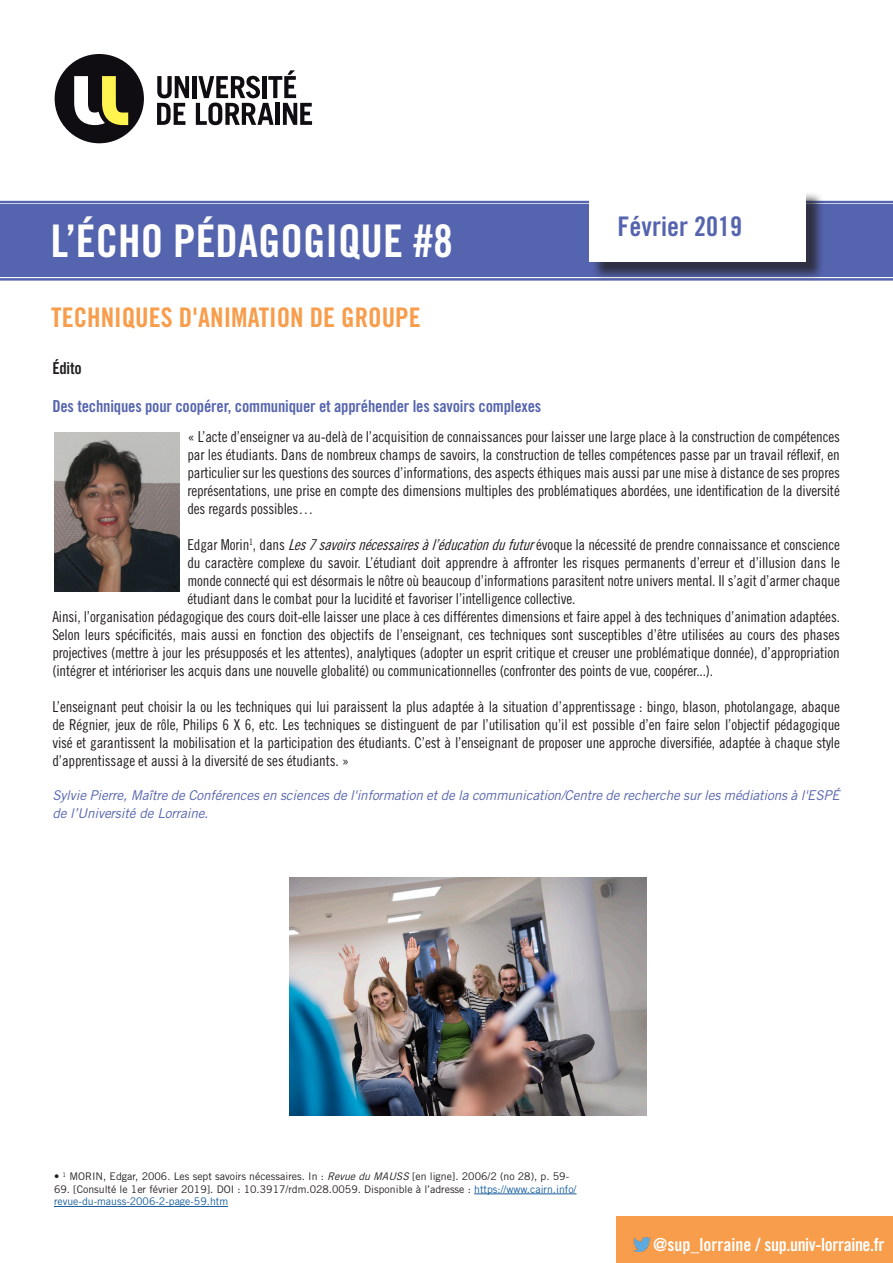
<style>
.page{position:relative;width:893px;height:1263px;background:#fff}
.page>*{position:absolute;margin:0;border:0;box-sizing:border-box;transform-origin:0 0}
.t1{font:45px "Trade Gothic LT Std Bd Cn 20";color:#fff}
.t2{font:27px "Trade Gothic LT Std Bd Cn 20";color:#f89d4b}
.t3{font:27px "Trade Gothic LT Std Bd Cn 20";color:#5564ae}
.t4{font:18px "Trade Gothic LT Std Bd Cn 20";letter-spacing:-.02em;color:#fff}
.t5{font:16.5px "Trade Gothic LT Std Bd Cn 20";letter-spacing:-.01em;color:#5564ae}
.t6{font:16.5px "Trade Gothic LT Std Bd Cn 20";letter-spacing:-.01em;color:#231f20}
.t7{font:15px/18px "Trade Gothic LT Std Cn 18";letter-spacing:-.01em;color:#231f20;text-align:justify}
.t8{font:italic 13.5px/18px "Trade Gothic LT Std";letter-spacing:-.01em;color:#5564ae}
.t9{font:10.5px/12.6px "Trade Gothic LT Std";color:#231f20}
.s1{font-style:italic}
.s2{color:#175d9e}
</style>
<div class="page">
<hr style="left:192px;top:76px;width:4px;height:22px;background:#0f0c12">
<svg style="left:157px;top:76px;width:32px;height:49px"></svg>
<svg style="left:196px;top:70px;width:116px;height:55px"></svg>
<div style="left:55px;top:54px;width:89px;height:89px;background:#0f0c12;border-radius:50%"></div>
<svg style="left:74px;top:76px;width:54px;height:49px"></svg>
<svg style="left:0;top:200px;width:893px;height:81px;background:#838ec3"></svg>
<div style="left:0;top:206px;width:893px;height:70px;background:#5564ae"></div>
<div style="left:591px;top:191px;width:234px;height:90px;background:#231f20;opacity:.75"></div>
<div style="left:589px;top:189px;width:217px;height:73px;background:#fff"></div>
<div style="left:616px;top:1216px;width:277px;height:47px;background:#f89d4b"></div>
<img style="left:634px;top:1237px;width:17px;height:14px">
<img style="left:54px;top:433px;width:126px;height:158px">
<hr style="left:474px;top:1193px;width:103px;height:1px;background:#175d9e">
<hr style="left:54px;top:1206px;width:174px;height:1px;background:#175d9e">
<img style="left:289px;top:877px;width:357px;height:238px">
<p class="t1" style="left:51px;top:214px;width:404px">L’ÉCHO PÉDAGOGIQUE #8</p>
<p class="t3" style="left:618px;top:210px;width:126px">Février 2019</p>
<p class="t2" style="left:51px;top:301px;width:371px">TECHNIQUES D'ANIMATION DE GROUPE</p>
<p class="t6" style="left:52px;top:358px;width:31px">Édito</p>
<p class="t5" style="left:52px;top:396px;width:490px">Des techniques pour coopérer, communiquer et appréhender les savoirs complexes</p>
<p class="t7" style="left:187px;top:427px;width:654px">« L’acte d’enseigner va au-delà de l’acquisition de connaissances pour laisser une large place à la construction de compétences par les étudiants. Dans de nombreux champs de savoirs, la construction de telles compétences passe par un travail réflexif, en particulier sur les questions des sources d’informations, des aspects éthiques mais aussi par une mise à distance de ses propres représentations, une prise en compte des dimensions multiples des problématiques abordées, une identification de la diversité des regards possibles…</p>
<p class="t7" style="left:187px;top:535px;width:654px">Edgar Morin<sup>1</sup>, dans <span class="s1">Les7savoirsnécessairesàl’éducationdufutur</span>évoque la nécessité de prendre connaissance et conscience du caractère complexe du savoir. L’étudiant doit apprendre à affronter les risques permanents d’erreur et d’illusion dans le monde connecté qui est désormais le nôtre où beaucoup d’informations parasitent notre univers mental. Il s’agit d’armer chaque étudiant dans le combat pour la lucidité et favoriser l’intelligence collective.</p>
<p class="t7" style="left:52px;top:607px;width:789px">Ainsi, l’organisation pédagogique des cours doit-elle laisser une place à ces différentes dimensions et faire appel à des techniques d’animation adaptées.<br>Selon leurs spécificités, mais aussi en fonction des objectifs de l’enseignant, ces techniques sont susceptibles d’être utilisées au cours des phases projectives (mettre à jour les présupposés et les attentes), analytiques (adopter un esprit critique et creuser une problématique donnée), d’appropriation (intégrer et intérioriser les acquis dans une nouvelle globalité) ou communicationnelles (confronter des points de vue, coopérer...).</p>
<p class="t7" style="left:52px;top:697px;width:789px">L’enseignant peut choisir la ou les techniques qui lui paraissent la plus adaptée à la situation d’apprentissage : bingo, blason, photolangage, abaque de Régnier, jeux de rôle, Philips 6 X 6, etc. Les techniques se distinguent de par l’utilisation qu’il est possible d’en faire selon l’objectif pédagogique visé et garantissent la mobilisation et la participation des étudiants. C’est à l’enseignant de proposer une approche diversifiée, adaptée à chaque style d’apprentissage et aussi à la diversité de ses étudiants. »</p>
<p class="t8" style="left:52px;top:786px;width:789px">Sylvie Pierre, Maître de Conférences en sciences de l'information et de la communication/Centre de recherche sur les médiations à l'ESPÉ de l’Université de Lorraine.</p>
<p class="t9" style="left:54px;top:1170px;width:517px">• <sup>1</sup> MORIN, Edgar, 2006. Les sept savoirs nécessaires. In : <span class="s1">Revuedu MAUSS</span> [en ligne]. 2006/2 (no 28), p. 59-</p>
<p class="t9" style="left:54px;top:1182px;width:524px">69. [Consulté le 1er février 2019]. DOI : 10.3917/rdm.028.0059. Disponible à l’adresse : <span class="s2">https://www.cairn.info/ revue-du-mauss-2006-2-page-59.htm</span></p>
<p class="t4" style="left:653px;top:1233px;width:233px">@sup_lorraine / sup.univ-lorraine.fr</p>
</div>
